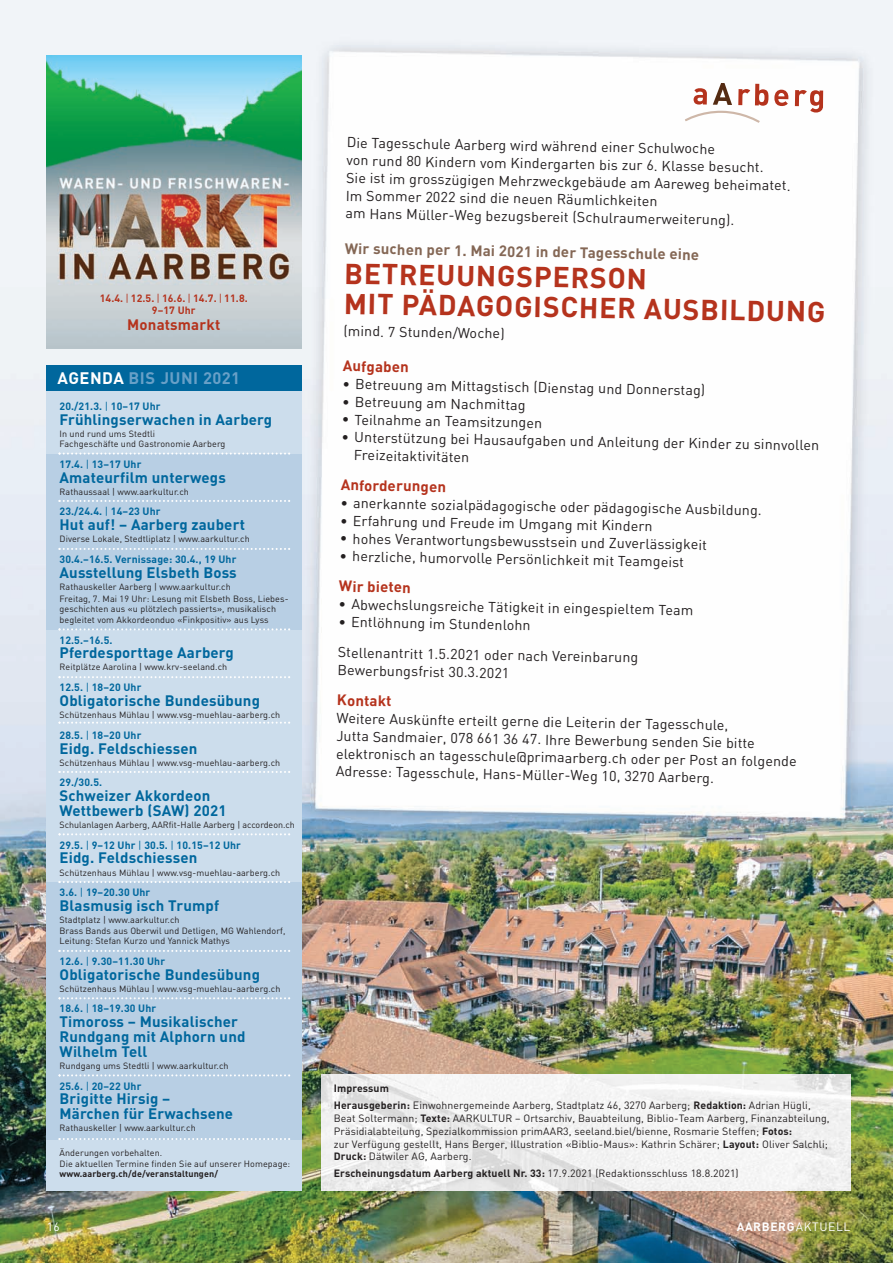
<style>
.page{position:relative;width:893px;height:1263px;background:#fff}
.page>*{position:absolute;margin:0;border:0;box-sizing:border-box;transform-origin:0 0}
.t1{font:700 28.5px/30px "DIN";color:#b5331d}
.t2{font:700 16.5px "DIN";letter-spacing:.025em;color:#68a0c7}
.t3{font:700 15px/14.7px "DIN";letter-spacing:.01em;color:#00679d}
.t4{font:700 15px "DIN";letter-spacing:.01em;color:#b5331d}
.t5{font:700 15px "DIN";color:#846755}
.t6{font:14.25px/17.7px "DIN";color:#231f20}
.t7{font:700 12px "DIN";letter-spacing:.055em;color:#fff}
.t8{font:12px "DIN";color:#fff}
.t9{font:10.5px/12.8px "DIN";letter-spacing:.01em;color:#231f20}
.t10{font:700 10.5px "DIN";letter-spacing:.01em;color:#00679d}
.t11{font:700 10.5px "DIN";letter-spacing:.01em;color:#231f20}
.t12{font:700 10.5px/12px "DIN";letter-spacing:.01em;color:#b5331d;text-align:center}
.t13{font:9px/10.5px "DIN";letter-spacing:.01em;color:#231f20}
.t14{font:700 9px "DIN";letter-spacing:.01em;color:#231f20}
.s1{font-weight:400}
.s2{color:#fff}
.s3{font-weight:700}
</style>
<div class="page">
<img style="left:0;top:0;width:893px;height:1263px">
<img style="left:321px;top:1074px;width:529px;height:117px">
<div style="left:47px;top:382px;width:255px;height:809px;background:#ccddec"></div>
<div style="left:47px;top:454px;width:255px;height:175px;background:#b8cfe4"></div>
<div style="left:47px;top:882px;width:255px;height:257px;background:#b8cfe4"></div>
<div style="left:47px;top:365px;width:255px;height:26px;background:#00679d"></div>
<svg style="left:58px;top:452px;width:232px;height:3px"></svg>
<svg style="left:58px;top:500px;width:232px;height:2px"></svg>
<svg style="left:58px;top:548px;width:232px;height:2px"></svg>
<svg style="left:58px;top:628px;width:232px;height:2px"></svg>
<svg style="left:58px;top:676px;width:232px;height:2px"></svg>
<svg style="left:58px;top:722px;width:232px;height:2px"></svg>
<svg style="left:58px;top:771px;width:232px;height:2px"></svg>
<svg style="left:58px;top:833px;width:232px;height:2px"></svg>
<svg style="left:58px;top:881px;width:232px;height:2px"></svg>
<svg style="left:58px;top:950px;width:232px;height:2px"></svg>
<svg style="left:58px;top:997px;width:232px;height:2px"></svg>
<svg style="left:58px;top:1074px;width:232px;height:2px"></svg>
<svg style="left:58px;top:1138px;width:232px;height:2px"></svg>
<img style="left:47px;top:55px;width:255px;height:293px">
<svg style="left:774px;top:90px;width:14px;height:16px"></svg>
<svg style="left:795px;top:90px;width:28px;height:23px"></svg>
<svg style="left:685px;top:83px;width:83px;height:40px"></svg>
<p class="t12" style="left:100px;top:292px;width:150px">14.4. <span class="s1">|</span> 12.5. <span class="s1">|</span> 16.6. <span class="s1">|</span> 14.7. <span class="s1">|</span> 11.8.<br>9–17 Uhr</p>
<p class="t4" style="left:127px;top:316px;width:95px">Monatsmarkt</p>
<p class="t2" style="left:58px;top:368px;width:184px"><span class="s2">AGENDA</span> BIS JUNI 2021</p>
<p class="t10" style="left:60px;top:400px;width:102px">20./21.3. <span class="s1">|</span> 10–17 Uhr</p>
<p class="t3" style="left:60px;top:412px;width:214px">Frühlingserwachen in Aarberg</p>
<p class="t13" style="left:60px;top:428px;width:167px">In und rund ums Stedtli<br>Fachgeschäfte und Gastronomie Aarberg</p>
<p class="t10" style="left:60px;top:458px;width:83px">17.4. <span class="s1">|</span> 13–17 Uhr</p>
<p class="t3" style="left:60px;top:470px;width:168px">Amateurfilm unterwegs</p>
<p class="t13" style="left:60px;top:486px;width:131px">Rathaussaal | www.aarkultur.ch</p>
<p class="t10" style="left:60px;top:506px;width:102px">23./24.4. <span class="s1">|</span> 14–23 Uhr</p>
<p class="t3" style="left:60px;top:518px;width:187px">Hut auf! – Aarberg zaubert</p>
<p class="t13" style="left:60px;top:534px;width:192px">Diverse Lokale, Stedtliplatz | www.aarkultur.ch</p>
<p class="t10" style="left:60px;top:553px;width:178px">30.4.–16.5. Vernissage: 30.4., 19 Uhr</p>
<p class="t3" style="left:60px;top:565px;width:179px">Ausstellung Elsbeth Boss</p>
<p class="t13" style="left:60px;top:581px;width:231px;line-height:12px">Rathauskeller Aarberg | www.aarkultur.ch<br>Freitag, 7. Mai 19 Uhr: Lesung mit Elsbeth Boss, Liebes-</p>
<p class="t13" style="left:60px;top:604px;width:218px">geschichten aus «u plötzlech passierts», musikalisch begleitet vom Akkordeonduo «Finkpositiv» aus Lyss</p>
<p class="t10" style="left:60px;top:634px;width:55px">12.5.–16.5.</p>
<p class="t3" style="left:60px;top:646px;width:176px">Pferdesporttage Aarberg</p>
<p class="t13" style="left:60px;top:662px;width:169px">Reitplätze Aarolina | www.krv-seeland.ch</p>
<p class="t10" style="left:60px;top:681px;width:83px">12.5. <span class="s1">|</span> 18–20 Uhr</p>
<p class="t3" style="left:60px;top:693px;width:202px">Obligatorische Bundesübung</p>
<p class="t13" style="left:60px;top:710px;width:222px">Schützenhaus Mühlau | www.vsg-muehlau-aarberg.ch</p>
<p class="t10" style="left:60px;top:729px;width:83px">28.5. <span class="s1">|</span> 18–20 Uhr</p>
<p class="t3" style="left:60px;top:741px;width:139px">Eidg. Feldschiessen</p>
<p class="t13" style="left:60px;top:757px;width:222px">Schützenhaus Mühlau | www.vsg-muehlau-aarberg.ch</p>
<p class="t10" style="left:60px;top:776px;width:44px">29./30.5.</p>
<p class="t3" style="left:60px;top:788px;width:168px">Schweizer Akkordeon<br>Wettbewerb (SAW) 2021</p>
<p class="t13" style="left:60px;top:819px;width:237px">Schulanlagen Aarberg, AARfit-Halle Aarberg | accordeon.ch</p>
<p class="t10" style="left:60px;top:839px;width:183px">29.5. <span class="s1">|</span> 9–12 Uhr <span class="s1">|</span> 30.5. <span class="s1">|</span> 10.15–12 Uhr</p>
<p class="t3" style="left:60px;top:851px;width:139px">Eidg. Feldschiessen</p>
<p class="t13" style="left:60px;top:867px;width:222px">Schützenhaus Mühlau | www.vsg-muehlau-aarberg.ch</p>
<p class="t10" style="left:60px;top:886px;width:92px">3.6. <span class="s1">|</span> 19–20.30 Uhr</p>
<p class="t3" style="left:60px;top:898px;width:161px">Blasmusig isch Trumpf</p>
<p class="t13" style="left:60px;top:915px;width:227px">Stadtplatz | www.aarkultur.ch<br>Brass Bands aus Oberwil und Detligen, MG Wahlendorf,<br>Leitung: Stefan Kurzo und Yannick Mathys</p>
<p class="t10" style="left:60px;top:955px;width:107px">12.6. <span class="s1">|</span> 9.30–11.30 Uhr</p>
<p class="t3" style="left:60px;top:967px;width:202px">Obligatorische Bundesübung</p>
<p class="t13" style="left:60px;top:983px;width:222px">Schützenhaus Mühlau | www.vsg-muehlau-aarberg.ch</p>
<p class="t10" style="left:60px;top:1003px;width:98px">18.6. <span class="s1">|</span> 18–19.30 Uhr</p>
<p class="t3" style="left:60px;top:1015px;width:187px">Timoross – Musikalischer<br>Rundgang mit Alphorn und<br>Wilhelm Tell</p>
<p class="t13" style="left:60px;top:1060px;width:171px">Rundgang ums Stedtli | www.aarkultur.ch</p>
<p class="t10" style="left:60px;top:1080px;width:83px">25.6. <span class="s1">|</span> 20–22 Uhr</p>
<p class="t3" style="left:60px;top:1092px;width:175px">Brigitte Hirsig –<br>Märchen für Erwachsene</p>
<p class="t13" style="left:60px;top:1123px;width:138px">Rathauskeller | www.aarkultur.ch</p>
<p class="t13" style="left:60px;top:1148px;width:232px">Änderungen vorbehalten.<br>Die aktuellen Termine finden Sie auf unserer Homepage:</p>
<p class="t14" style="left:60px;top:1169px;width:160px">www.aarberg.ch/de/veranstaltungen/</p>
<p class="t6" style="left:347px;top:134px;width:446px;rotate:1deg">Die Tagesschule Aarberg wird während einer Schulwoche<br>von rund 80 Kindern vom Kindergarten bis zur 6. Klasse besucht.<br>Sie ist im grosszügigen Mehrzweckgebäude am Aareweg beheimatet.<br>Im Sommer 2022 sind die neuen Räumlichkeiten<br>am Hans Müller-Weg bezugsbereit (Schulraumerweiterung).</p>
<p class="t5" style="left:345px;top:240px;width:356px;rotate:1deg">Wir suchen per 1. Mai 2021 in der Tagesschule eine</p>
<h1 class="t1" style="left:345px;top:259px;width:483px;rotate:1deg">BETREUUNGSPERSON<br>MIT PÄDAGOGISCHER AUSBILDUNG</h1>
<p class="t6" style="left:344px;top:322px;width:163px;rotate:1deg">(mind. 7 Stunden/Woche)</p>
<p class="t4" style="left:343px;top:357px;width:67px;rotate:1deg">Aufgaben</p>
<p class="t6" style="left:343px;top:375px;width:364px;rotate:1deg">• Betreuung am Mittagstisch (Dienstag und Donnerstag)</p>
<p class="t6" style="left:342px;top:393px;width:185px;rotate:1deg">• Betreuung am Nachmittag</p>
<p class="t6" style="left:342px;top:411px;width:202px;rotate:1deg">• Teilnahme an Teamsitzungen</p>
<p class="t6" style="left:355px;top:428px;width:466px;text-indent:-13px;rotate:1deg">• Unterstützung bei Hausaufgaben und Anleitung der Kinder zu sinnvollen<br>Freizeitaktivitäten</p>
<p class="t4" style="left:341px;top:476px;width:107px;rotate:1deg">Anforderungen</p>
<p class="t6" style="left:341px;top:494px;width:423px;rotate:1deg">• anerkannte sozialpädagogische oder pädagogische Ausbildung.</p>
<p class="t6" style="left:340px;top:512px;width:314px;rotate:1deg">• Erfahrung und Freude im Umgang mit Kindern</p>
<p class="t6" style="left:340px;top:529px;width:369px;rotate:1deg">• hohes Verantwortungsbewusstsein und Zuverlässigkeit</p>
<p class="t6" style="left:340px;top:547px;width:346px;rotate:1deg">• herzliche, humorvolle Persönlichkeit mit Teamgeist</p>
<p class="t4" style="left:339px;top:577px;width:73px;rotate:1deg">Wir bieten</p>
<p class="t6" style="left:339px;top:595px;width:356px;rotate:1deg">• Abwechslungsreiche Tätigkeit in eingespieltem Team</p>
<p class="t6" style="left:339px;top:607px;width:302px;line-height:30.5px;rotate:1deg">• Entlöhnung im Stundenlohn<br>Stellenantritt 1.5.2021 oder nach Vereinbarung</p>
<p class="t6" style="left:338px;top:661px;width:173px;rotate:1deg">Bewerbungsfrist 30.3.2021</p>
<p class="t4" style="left:337px;top:691px;width:56px;rotate:1deg">Kontakt</p>
<p class="t6" style="left:337px;top:709px;width:462px;rotate:1deg">Weitere Auskünfte erteilt gerne die Leiterin der Tagesschule,<br>Jutta Sandmaier, 078 661 36 47. Ihre Bewerbung senden Sie bitte elektronisch an tagesschule@primaarberg.ch oder per Post an folgende Adresse: Tagesschule, Hans-Müller-Weg 10, 3270 Aarberg.</p>
<p class="t9" style="left:334px;top:1080px;width:478px;line-height:17px"><span class="s3">Impressum<br>Herausgeberin:</span> Einwohnergemeinde Aarberg, Stadtplatz 46, 3270 Aarberg; <span class="s3">Redaktion:</span> Adrian Hügli,</p>
<p class="t9" style="left:334px;top:1112px;width:497px">Beat Soltermann; <span class="s3">Texte:</span> AARKULTUR – Ortsarchiv, Bauabteilung, Biblio-Team Aarberg, Finanzabteilung, Präsidialabteilung, Spezialkommission primAAR3, seeland.biel/bienne, Rosmarie Steffen; <span class="s3">Fotos:<br></span>zur Verfügung gestellt, Hans Berger, Illustration «Biblio-Maus»: Kathrin Schärer; <span class="s3">Layout:</span> Oliver Salchli; <span class="s3">Druck:</span> Dätwiler AG, Aarberg.</p>
<p class="t11" style="left:334px;top:1167px;width:406px">Erscheinungsdatum Aarberg aktuell Nr. 33: <span class="s1">17.9.2021 (Redaktionsschluss 18.8.2021)</span></p>
<p class="t8" style="left:47px;top:1220px;width:15px">16</p>
<p class="t7" style="left:737px;top:1220px;width:115px">AARBERG<span class="s1">AKTUELL</span></p>
</div>
